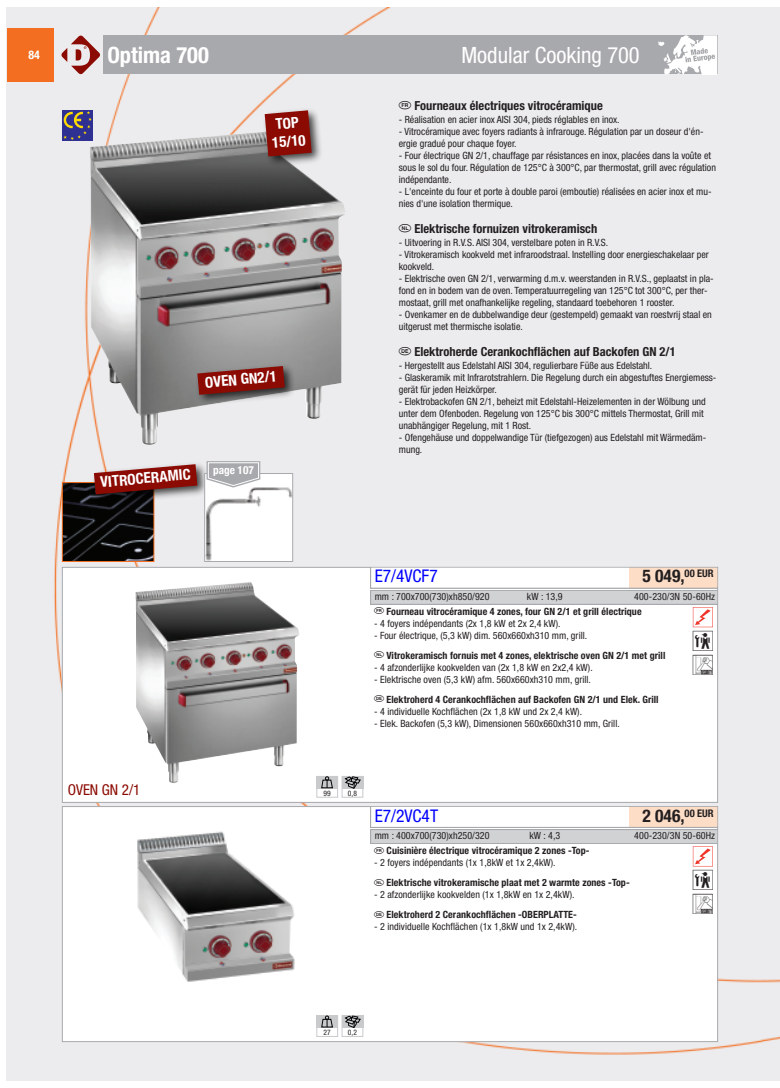
<style>
.page{position:relative;width:780px;height:1088px;background:#fff}
.page>*{position:absolute;margin:0;border:0;box-sizing:border-box;transform-origin:0 0}
.t1{font:28.75px/23.8px "Pictosnew";color:#231f20}
.t2{font:condensed 22.5px "Helvetica Neue";color:#fff}
.t3{font:700 condensed 22.5px "Helvetica Neue";color:#fff}
.t4{font:700 condensed 17.5px "Helvetica Neue";color:#231f20}
.t5{font:condensed 17.5px "Helvetica Neue";color:#00f}
.t6{font:700 condensed 15px/18px "Helvetica Neue";color:#fff;text-align:center}
.t7{font:condensed 15px "Helvetica Neue";color:#8b0a02}
.t8{font:700 condensed 12.5px "Helvetica Neue";color:#231f20}
.t9{font:700 condensed 11.88px "Helvetica Neue";color:#fff}
.t10{font:700 condensed 11.25px "Helvetica Neue";color:#fff}
.t11{font:condensed 10px/12px "Helvetica Neue";color:#231f20}
.t12{font:700 condensed 10px/20px "Helvetica Neue";letter-spacing:.005em;color:#231f20}
.t13{font:condensed 7.5px "Helvetica Neue";color:#231f20}
.s1{font-weight:400}
.s2{font-weight:700}
</style>
<div class="page">
<div style="left:761px;top:7px;width:18px;height:1074px;background:#ececee"></div>
<div style="left:7px;top:7px;width:754px;height:1074px;background:#ececee"></div>
<div style="left:7px;top:28px;width:46px;height:53px;background:#f36e21"></div>
<div style="left:624px;top:35px;width:93px;height:39px;background:#a8a9ad"></div>
<svg style="left:658px;top:35px;width:59px;height:39px"></svg>
<svg style="left:61px;top:36px;width:39px;height:38px"></svg>
<div style="left:104px;top:35px;width:542px;height:39px;background:#a8a9ad"></div>
<div style="left:63px;top:568px;width:654px;height:234px;background:#fff"></div>
<div style="left:371px;top:591px;width:346px;height:13px;background:#d1d2d4"></div>
<div style="left:370px;top:590px;width:347px;height:14px;border:1px solid #a8a9ad"></div>
<img style="left:135px;top:582px;width:164px;height:201px">
<svg style="left:692px;top:607px;width:21px;height:20px"></svg>
<div style="left:342px;top:776px;width:21px;height:21px;border:1px solid #c9cacc"></div>
<div style="left:316px;top:776px;width:22px;height:21px;border:1px solid #c9cacc"></div>
<div style="left:316px;top:776px;width:22px;height:13px;background:#c9cacc"></div>
<svg style="left:321px;top:776px;width:12px;height:12px"></svg>
<div style="left:342px;top:776px;width:21px;height:13px;background:#c9cacc"></div>
<svg style="left:344px;top:776px;width:16px;height:12px"></svg>
<div style="left:629px;top:568px;width:88px;height:20px;background:#fdddc6"></div>
<div style="left:370px;top:567px;width:348px;height:21px;border:1px solid #a8a9ad"></div>
<div style="left:63px;top:807px;width:654px;height:234px;background:#fff"></div>
<div style="left:371px;top:830px;width:346px;height:13px;background:#d1d2d4"></div>
<div style="left:370px;top:829px;width:347px;height:15px;border:1px solid #a8a9ad"></div>
<img style="left:137px;top:831px;width:158px;height:151px">
<svg style="left:692px;top:846px;width:21px;height:20px"></svg>
<div style="left:342px;top:1015px;width:21px;height:22px;border:1px solid #c9cacc"></div>
<div style="left:316px;top:1015px;width:22px;height:22px;border:1px solid #c9cacc"></div>
<div style="left:316px;top:1015px;width:22px;height:13px;background:#c9cacc"></div>
<svg style="left:321px;top:1016px;width:12px;height:11px"></svg>
<div style="left:342px;top:1015px;width:21px;height:13px;background:#c9cacc"></div>
<svg style="left:344px;top:1016px;width:16px;height:12px"></svg>
<div style="left:629px;top:807px;width:88px;height:20px;background:#fdddc6"></div>
<div style="left:370px;top:806px;width:348px;height:21px;border:1px solid #a8a9ad"></div>
<img style="left:90px;top:131px;width:255px;height:314px">
<div style="left:62px;top:110px;width:31px;height:31px;background:#2e3092"></div>
<svg style="left:63px;top:111px;width:29px;height:29px"></svg>
<img style="left:191px;top:359px;width:111px;height:52px">
<svg style="left:197px;top:366px;width:88px;height:29px;background:#822520"></svg>
<img style="left:64px;top:484px;width:88px;height:76px">
<div style="left:62px;top:482px;width:92px;height:80px;border:1px solid #f36e21"></div>
<img style="left:87px;top:457px;width:119px;height:54px">
<svg style="left:94px;top:464px;width:103px;height:30px;background:#933732"></svg>
<img style="left:258px;top:103px;width:70px;height:70px">
<svg style="left:265px;top:110px;width:47px;height:46px;background:#8d1f18"></svg>
<div style="left:205px;top:474px;width:87px;height:87px;background:#fff"></div>
<img style="left:206px;top:487px;width:85px;height:73px">
<div style="left:204px;top:473px;width:89px;height:89px;border:1px solid #a8a9ad"></div>
<svg style="left:206px;top:461px;width:54px;height:26px"></svg>
<p class="t9" style="left:28px;top:50px;width:13px">84</p>
<h2 class="t3" style="left:107px;top:47px;width:103px">Optima 700</h2>
<h2 class="t2" style="left:461px;top:47px;width:180px">Modular Cooking 700</h2>
<h3 class="t6" style="left:270px;top:117px;width:35px;rotate:-5deg">TOP<br>15/10</h3>
<h3 class="t6" style="left:204px;top:375px;width:73px;rotate:-5deg">OVEN GN2/1</h3>
<h3 class="t6" style="left:100px;top:474px;width:92px;rotate:-5deg">VITROCERAMIC</h3>
<p class="t10" style="left:213px;top:464px;width:42px">page 107</p>
<p class="t8" style="left:399px;top:101px;width:205px"><sup>F</sup> Fourneaux électriques vitrocéramique</p>
<p class="t11" style="left:399px;top:114px;width:222px">- Réalisation en acier inox AISI 304, pieds réglables en inox.</p>
<p class="t11" style="left:399px;top:126px;width:306px">- Vitrocéramique avec foyers radiants à infrarouge. Régulation par un doseur d'én&shy;ergie gradué pour chaque foyer.</p>
<p class="t11" style="left:399px;top:150px;width:318px">- Four électrique GN 2/1, chauffage par résistances en inox, placées dans la voûte et sous le sol du four. Régulation de 125°C à 300°C, par thermostat, grill avec régulation indépendante.</p>
<p class="t11" style="left:399px;top:186px;width:314px">- L'enceinte du four et porte à double paroi (emboutie) réalisées en acier inox et mu&shy;nies d'une isolation thermique.</p>
<p class="t8" style="left:399px;top:224px;width:200px"><sup>N</sup> Elektrische fornuizen vitrokeramisch</p>
<p class="t11" style="left:399px;top:237px;width:211px">- Uitvoering in R.V.S. AISI 304, verstelbare poten in R.V.S.</p>
<p class="t11" style="left:399px;top:249px;width:311px">- Vitrokeramisch kookveld met infraroodstraal. Instelling door energieschakelaar per kookveld.</p>
<p class="t11" style="left:399px;top:273px;width:316px">- Elektrische oven GN 2/1, verwarming d.m.v. weerstanden in R.V.S., geplaatst in pla&shy;fond en in bodem van de oven. Temperatuurregeling van 125°C tot 300°C, per ther&shy;mostaat, grill met onafhankelijke regeling, standaard toebehoren 1 rooster.</p>
<p class="t11" style="left:399px;top:309px;width:314px">- Ovenkamer en de dubbelwandige deur (gestempeld) gemaakt van roestvrij staal en uitgerust met thermische isolatie.</p>
<p class="t8" style="left:399px;top:347px;width:278px"><sup>D</sup> Elektroherde Cerankochflächen auf Backofen GN 2/1</p>
<p class="t11" style="left:399px;top:360px;width:255px">- Hergestellt aus Edelstahl AISI 304, regulierbare Füße aus Edelstahl.</p>
<p class="t11" style="left:399px;top:372px;width:319px">- Glaskeramik mit Infrarotstrahlern. Die Regelung durch ein abgestuftes Energiemess&shy;gerät für jeden Heizkörper.</p>
<p class="t11" style="left:399px;top:396px;width:308px">- Elektrobackofen GN 2/1, beheizt mit Edelstahl-Heizelementen in der Wölbung und unter dem Ofenboden. Regelung von 125°C bis 300°C mittels Thermostat, Grill mit unabhängiger Regelung, mit 1 Rost.</p>
<p class="t11" style="left:399px;top:432px;width:309px">- Ofengehäuse und doppelwandige Tür (tiefgezogen) aus Edelstahl mit Wärmedäm&shy;mung.</p>
<h3 class="t7" style="left:68px;top:784px;width:74px">OVEN GN 2/1</h3>
<h3 class="t5" style="left:374px;top:570px;width:65px">E7/4VCF7</h3>
<h3 class="t4" style="left:642px;top:570px;width:73px">5 049,<sup>00</sup> <sup>EUR</sup></h3>
<p class="t11" style="left:374px;top:591px;width:116px">mm : 700x700(730)xh850/920</p>
<p class="t11" style="left:527px;top:591px;width:37px">kW : 13,9</p>
<p class="t11" style="left:634px;top:591px;width:82px">400-230/3N 50-60Hz</p>
<h1 class="t1" style="left:692px;top:629px;width:23px">3<br>Y</h1>
<p class="t12" style="left:374px;top:602px;width:269px"><sup>F</sup> Fourneau vitrocéramique 4 zones, four GN 2/1 et grill électrique</p>
<p class="t11" style="left:374px;top:618px;width:188px">- 4 foyers indépendants (2x 1,8 kW et 2x 2,4 kW).</p>
<p class="t12" style="left:374px;top:626px;width:293px"><span class="s1">- Four électrique, (5,3 kW) dim. 560x660xh310 mm, grill.<br></span><sup>N</sup> Vitrokeramisch fornuis met 4 zones, elektrische oven GN 2/1 met grill</p>
<p class="t11" style="left:374px;top:662px;width:220px">- 4 afzonderlijke kookvelden van (2x 1,8 kW en 2x2,4 kW).</p>
<p class="t12" style="left:374px;top:670px;width:286px"><span class="s1">- Elektrische oven (5,3 kW) afm. 560x660xh310 mm, grill.<br></span><sup>D</sup> Elektroherd 4 Cerankochflächen auf Backofen GN 2/1 und Elek. Grill</p>
<p class="t11" style="left:374px;top:706px;width:209px">- 4 individuelle Kochflächen (2x 1,8 kW und 2x 2,4 kW).</p>
<p class="t11" style="left:374px;top:718px;width:247px">- Elek. Backofen (5,3 kW), Dimensionen 560x660xh310 mm, Grill.</p>
<p class="t13" style="left:323px;top:790px;width:9px">99</p>
<p class="t13" style="left:348px;top:790px;width:11px">0,8</p>
<h3 class="t5" style="left:374px;top:809px;width:65px">E7/2VC4T</h3>
<h3 class="t4" style="left:642px;top:809px;width:73px">2 046,<sup>00</sup> <sup>EUR</sup></h3>
<p class="t11" style="left:374px;top:830px;width:116px">mm : 400x700(730)xh250/320</p>
<p class="t11" style="left:529px;top:830px;width:32px">kW : 4,3</p>
<p class="t11" style="left:634px;top:830px;width:82px">400-230/3N 50-60Hz</p>
<h1 class="t1" style="left:692px;top:868px;width:23px">3<br>Y</h1>
<p class="t12" style="left:374px;top:841px;width:217px"><sup>F</sup> Cuisinière électrique vitrocéramique 2 zones -Top-</p>
<p class="t12" style="left:374px;top:853px;width:257px"><span class="s1">- 2 foyers indépendants (1x 1,8kW et 1x 2,4kW).<br></span><sup>N</sup> Elektrische vitrokeramische plaat met 2 warmte zones -Top-</p>
<p class="t11" style="left:374px;top:885px;width:204px;line-height:20px">- 2 afzonderlijke kookvelden (1x 1,8kW en 1x 2,4kW).<br><sup>D</sup> <span class="s2">Elektroherd 2 Cerankochflächen -OBERPLATTE-</span></p>
<p class="t11" style="left:374px;top:921px;width:205px">- 2 individuelle Kochflächen (1x 1,8kW und 1x 2,4kW).</p>
<p class="t13" style="left:323px;top:1029px;width:9px">27</p>
<p class="t13" style="left:348px;top:1029px;width:11px">0,2</p>
</div>
